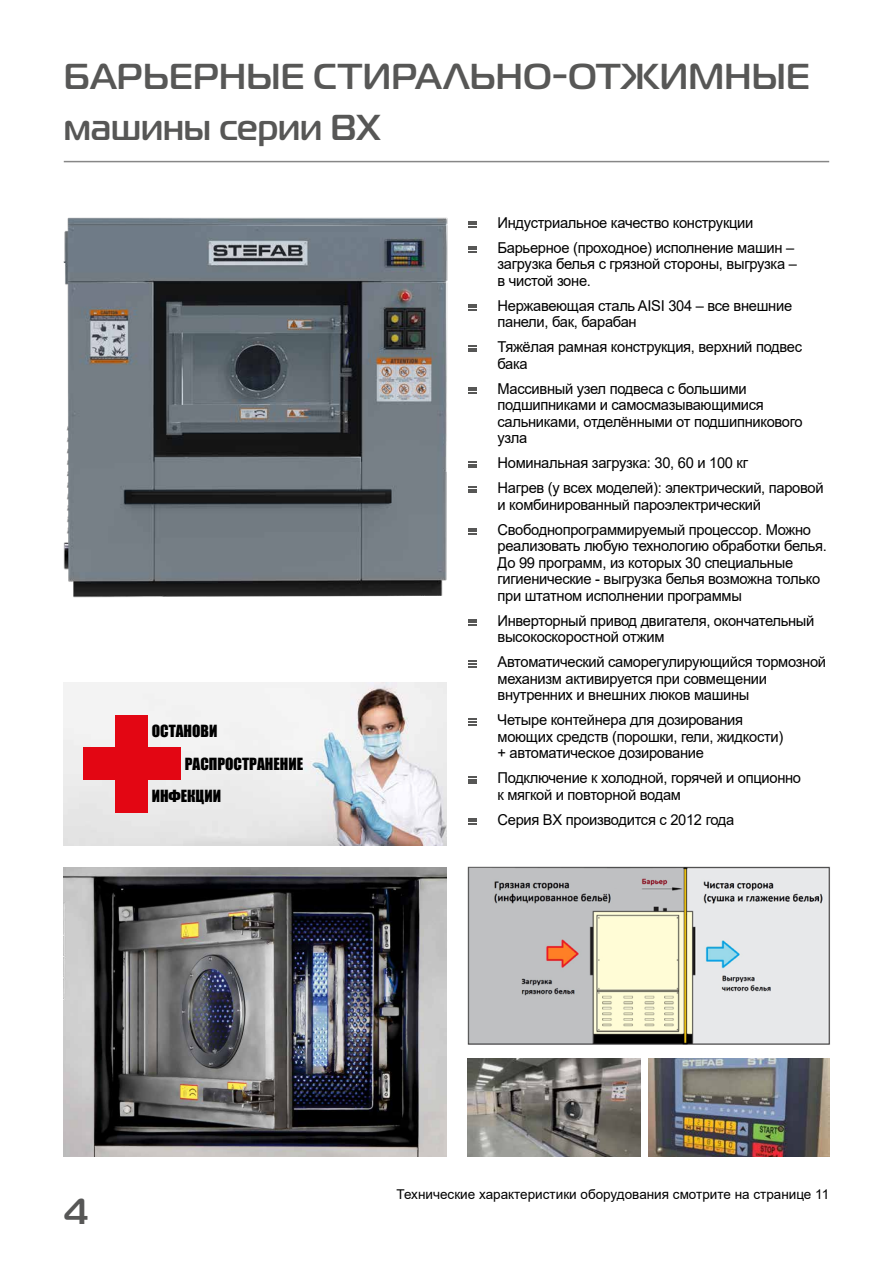
<style>
.page{position:relative;width:893px;height:1263px;background:#fff}
.page>*{position:absolute;margin:0;border:0;box-sizing:border-box;transform-origin:0 0}
.t1{font:500 36px/51px "Magistral";letter-spacing:.01em;color:#575756}
.t2{font:15.45px "Impact";color:#000}
.t3{font:15px/16.5px "Arial";letter-spacing:-.02em;color:#000}
.t4{font:13.5px "Arial";color:#000}
</style>
<div class="page">
<svg style="left:469px;top:221px;width:7px;height:7px"></svg>
<svg style="left:469px;top:246px;width:7px;height:7px"></svg>
<svg style="left:469px;top:304px;width:7px;height:7px"></svg>
<svg style="left:469px;top:345px;width:7px;height:7px"></svg>
<svg style="left:469px;top:387px;width:7px;height:7px"></svg>
<svg style="left:469px;top:461px;width:7px;height:7px"></svg>
<svg style="left:469px;top:486px;width:7px;height:7px"></svg>
<svg style="left:469px;top:528px;width:7px;height:7px"></svg>
<svg style="left:468px;top:619px;width:8px;height:7px"></svg>
<svg style="left:468px;top:660px;width:8px;height:7px"></svg>
<svg style="left:468px;top:718px;width:8px;height:7px"></svg>
<svg style="left:468px;top:776px;width:8px;height:7px"></svg>
<svg style="left:468px;top:818px;width:8px;height:7px"></svg>
<img style="left:63px;top:217px;width:406px;height:381px">
<img style="left:467px;top:866px;width:363px;height:179px">
<img style="left:468px;top:1059px;width:173px;height:98px">
<img style="left:64px;top:867px;width:382px;height:290px">
<img style="left:648px;top:1059px;width:181px;height:98px">
<hr style="left:64px;top:161px;width:765px;height:1px;background:#878787">
<img style="left:64px;top:682px;width:382px;height:163px">
<div style="left:116px;top:715px;width:32px;height:32px;background:#e30613"></div>
<div style="left:116px;top:780px;width:32px;height:33px;background:#e30613"></div>
<div style="left:83px;top:748px;width:98px;height:32px;background:#e30613"></div>
<h1 class="t1" style="left:64px;top:51px;width:747px">БАРЬЕРНЫЕ СТИРАЛЬНО-ОТЖИМНЫЕ машины серии BX</h1>
<p class="t2" style="left:152px;top:719px;width:67px">ОСТАНОВИ</p>
<p class="t2" style="left:185px;top:752px;width:120px">РАСПРОСТРАНЕНИЕ</p>
<p class="t2" style="left:152px;top:784px;width:71px">ИНФЕКЦИИ</p>
<p class="t3" style="left:497px;top:210px;width:298px;line-height:25px">Индустриальное качество конструкции<br>Барьерное (проходное) исполнение машин –</p>
<p class="t3" style="left:497px;top:256px;width:301px">загрузка белья с грязной стороны, выгрузка – в чистой зоне.</p>
<p class="t3" style="left:497px;top:297px;width:296px">Нержавеющая сталь AISI 304 – все внешние панели, бак, барабан</p>
<p class="t3" style="left:497px;top:339px;width:306px">Тяжёлая рамная конструкция, верхний подвес бака</p>
<p class="t3" style="left:497px;top:380px;width:307px">Массивный узел подвеса с большими подшипниками и самосмазывающимися сальниками, отделёнными от подшипникового узла</p>
<p class="t3" style="left:497px;top:450px;width:328px;line-height:25px">Номинальная загрузка: 30, 60 и 100 кг<br>Нагрев (у всех моделей): электрический, паровой</p>
<p class="t3" style="left:497px;top:492px;width:315px;line-height:25px">и комбинированный пароэлектрический<br>Свободнопрограммируемый процессор. Можно</p>
<p class="t3" style="left:497px;top:538px;width:331px">реализовать любую технологию обработки белья.<br>До 99 программ, из которых 30 специальные гигиенические - выгрузка белья возможна только при штатном исполнении программы</p>
<p class="t3" style="left:497px;top:612px;width:318px">Инверторный привод двигателя, окончательный высокоскоростной отжим</p>
<p class="t3" style="left:497px;top:654px;width:330px">Автоматический саморегулирующийся тормозной механизм активируется при совмещении внутренних и внешних люков машины</p>
<p class="t3" style="left:497px;top:712px;width:287px">Четыре контейнера для дозирования моющих средств (порошки, гели, жидкости) + автоматическое дозирование</p>
<p class="t3" style="left:497px;top:770px;width:305px">Подключение к холодной, горячей и опционно к мягкой и повторной водам</p>
<p class="t3" style="left:497px;top:811px;width:238px">Серия BX производится с 2012 года</p>
<h1 class="t1" style="left:64px;top:1187px;width:26px">4</h1>
<p class="t4" style="left:397px;top:1185px;width:434px">Технические характеристики оборудования смотрите на странице 11</p>
</div>
